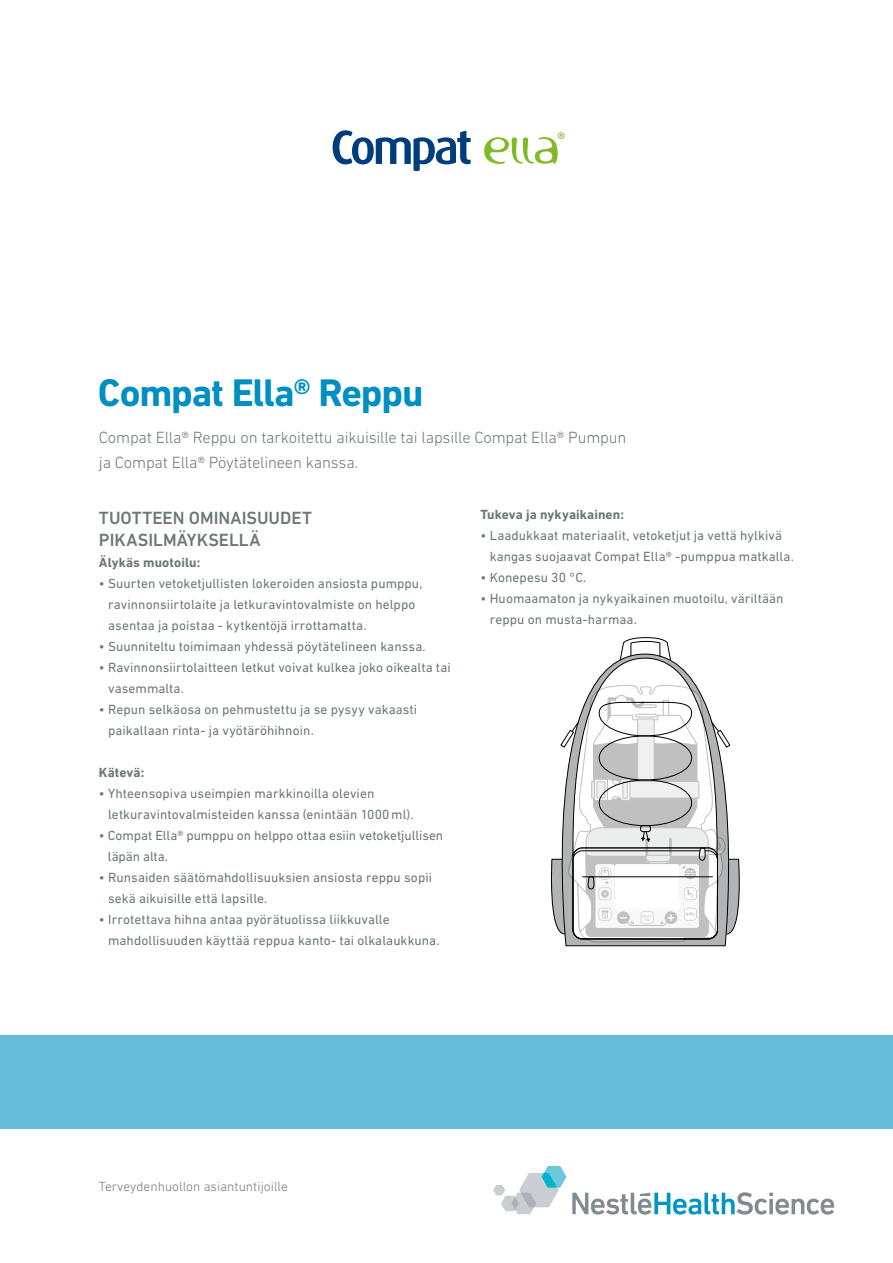
<style>
.page{position:relative;width:893px;height:1263px;background:#fff}
.page>*{position:absolute;margin:0;border:0;box-sizing:border-box;transform-origin:0 0}
.t1{font:700 39.15px "DIN Next LT Pro";letter-spacing:-.03em;color:#008fc2}
.t2{font:500 18px/21.6px "DIN Next LT Pro";color:#6c7779}
.t3{font:300 16.5px/25.5px "DIN Next LT Pro";letter-spacing:-.01em;color:#6c7779}
.t4{font:13.5px/21px "DIN Next LT Pro";letter-spacing:.005em;color:#6c7779}
.t5{font:700 13.5px "DIN Next LT Pro";letter-spacing:.005em;color:#6c7779}
.t6{font:300 13.5px "DIN Next LT Pro";color:#71797e}
</style>
<div class="page">
<div style="left:0;top:1035px;width:893px;height:93px;background:#66bbd9"></div>
<svg style="left:572px;top:1192px;width:262px;height:22px"></svg>
<svg style="left:493px;top:1166px;width:73px;height:48px"></svg>
<svg style="left:333px;top:130px;width:138px;height:41px"></svg>
<svg style="left:484px;top:132px;width:80px;height:32px"></svg>
<svg style="left:565px;top:942px;width:161px;height:4px"></svg>
<svg style="left:551px;top:637px;width:189px;height:305px"></svg>
<h1 class="t1" style="left:98px;top:369px;width:327px">Compat Ella® Reppu</h1>
<p class="t3" style="left:99px;top:424px;width:529px">Compat Ella® Reppu on tarkoitettu aikuisille tai lapsille Compat Ella® Pumpun ja Compat Ella® Pöytätelineen kanssa.</p>
<h2 class="t2" style="left:99px;top:507px;width:214px">TUOTTEEN OMINAISUUDET<br>PIKASILMÄYKSELLÄ</h2>
<p class="t5" style="left:99px;top:554px;width:103px">Älykäs muotoilu:</p>
<p class="t4" style="left:108px;top:573px;width:316px;text-indent:-9px">• Suurten vetoketjullisten lokeroiden ansiosta pumppu, ravinnonsiirtolaite ja letkuravintovalmiste on helppo asentaa ja poistaa - kytkentöjä irrottamatta.</p>
<p class="t4" style="left:99px;top:636px;width:328px">• Suunniteltu toimimaan yhdessä pöytätelineen kanssa.</p>
<p class="t4" style="left:108px;top:657px;width:344px;text-indent:-9px">• Ravinnonsiirtolaitteen letkut voivat kulkea joko oikealta tai vasemmalta.</p>
<p class="t4" style="left:108px;top:699px;width:311px;text-indent:-9px">• Repun selkäosa on pehmustettu ja se pysyy vakaasti paikallaan rinta- ja vyötäröhihnoin.</p>
<p class="t5" style="left:99px;top:765px;width:47px">Kätevä:</p>
<p class="t4" style="left:108px;top:783px;width:307px;text-indent:-9px">• Yhteensopiva useimpien markkinoilla olevien letkuravintovalmisteiden kanssa (enintään 1000ml).</p>
<p class="t4" style="left:108px;top:825px;width:337px;text-indent:-9px">• Compat Ella® pumppu on helppo ottaa esiin vetoketjullisen läpän alta.</p>
<p class="t4" style="left:108px;top:867px;width:325px;text-indent:-9px">• Runsaiden säätömahdollisuuksien ansiosta reppu sopii sekä aikuisille että lapsille.</p>
<p class="t4" style="left:108px;top:909px;width:333px;text-indent:-9px">• Irrotettava hihna antaa pyörätuolissa liikkuvalle mahdollisuuden käyttää reppua kanto- tai olkalaukkuna.</p>
<p class="t5" style="left:480px;top:506px;width:145px">Tukeva ja nykyaikainen:</p>
<p class="t4" style="left:490px;top:525px;width:306px;text-indent:-9px">• Laadukkaat materiaalit, vetoketjut ja vettä hylkivä kangas suojaavat Compat Ella® -pumppua matkalla.</p>
<p class="t4" style="left:480px;top:567px;width:107px">• Konepesu 30 °C.</p>
<p class="t4" style="left:490px;top:588px;width:295px;text-indent:-9px">• Huomaamaton ja nykyaikainen muotoilu, väriltään reppu on musta-harmaa.</p>
<p class="t6" style="left:99px;top:1178px;width:190px">Terveydenhuollon asiantuntijoille</p>
</div>
